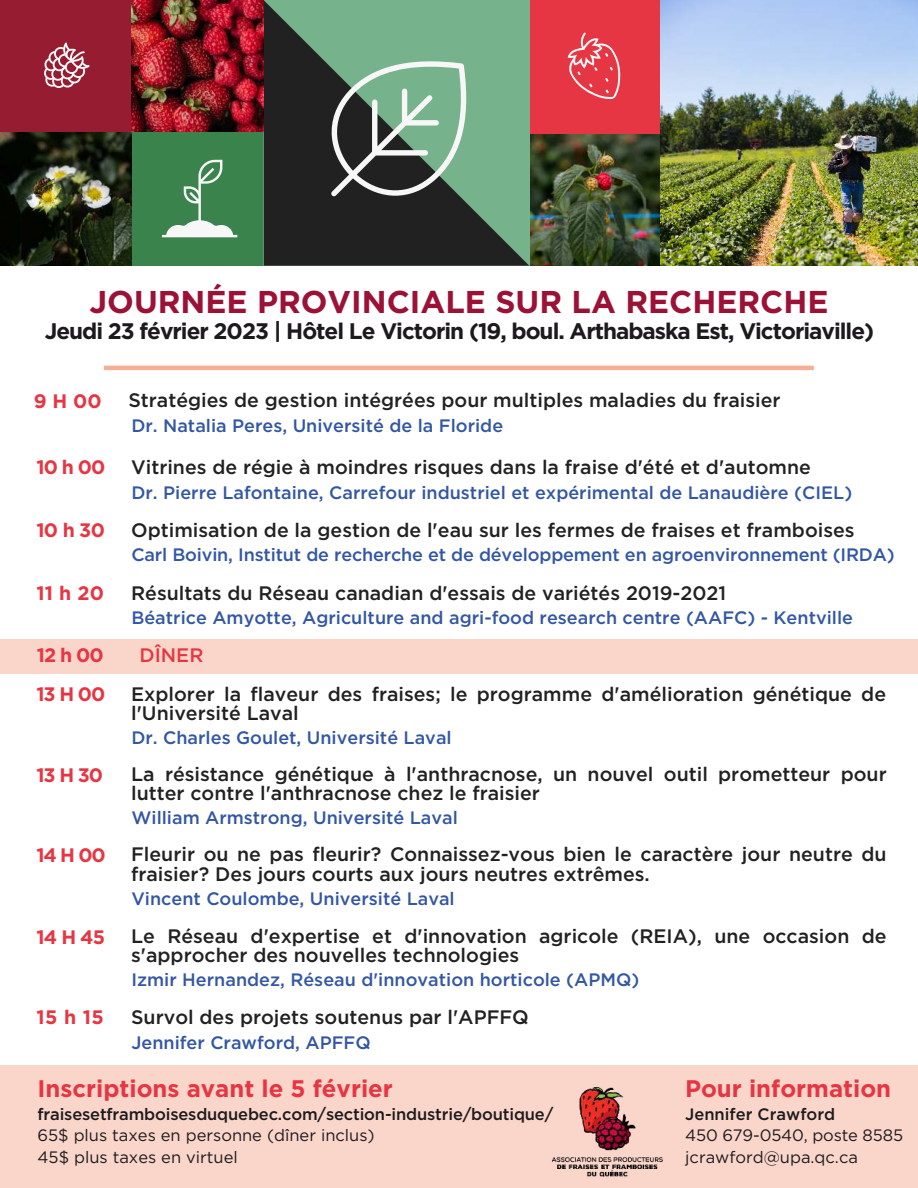
<style>
.page{position:relative;width:918px;height:1188px;background:#fff}
.page>*{position:absolute;margin:0;border:0;box-sizing:border-box;transform-origin:0 0}
.t1{font:700 31.5px "Gotham Pro";color:#9c1237}
.t2{font:700 24px "Gotham Pro";color:#e73643}
.t3{font:700 22.5px "Gotham Pro";letter-spacing:-.045em;color:#1d1a1e}
.t4{font:500 19.5px/19.2px "Gotham Pro";color:#212121}
.t5{font:700 19.5px "Gotham";letter-spacing:-.05em;color:#e73643}
.t6{font:500 19.5px "Gotham Pro";color:#e73643}
.t7{font:500 18px "Gotham";color:#3357a4}
.t8{font:16.5px/21.1px "Gotham Pro";color:#1d1a1e}
.t9{font:500 16.5px "Gotham Pro";letter-spacing:-.01em;color:#1d1a1e}
</style>
<div class="page">
<div style="left:0;top:0;width:132px;height:132px;background:#961c32"></div>
<svg style="left:44px;top:43px;width:45px;height:45px"></svg>
<div style="left:127px;top:132px;width:139px;height:134px;background:#3a834d"></div>
<svg style="left:162px;top:160px;width:75px;height:77px"></svg>
<img style="left:0;top:132px;width:131px;height:134px">
<div style="left:529px;top:0;width:131px;height:133px;background:#e73643"></div>
<img style="left:529px;top:134px;width:131px;height:132px">
<img style="left:660px;top:0;width:258px;height:266px">
<svg style="left:264px;top:0;width:265px;height:266px;background:#4a6854"></svg>
<svg style="left:331px;top:61px;width:135px;height:135px"></svg>
<img style="left:131px;top:0;width:133px;height:132px">
<hr style="left:104px;top:366px;width:710px;height:4px;background:#f6ae94">
<div style="left:0;top:1065px;width:918px;height:123px;background:#fad6ca"></div>
<img style="left:551px;top:1087px;width:112px;height:90px">
<div style="left:0;top:640px;width:918px;height:33px;background:#fad6ca"></div>
<h1 class="t1" style="left:89px;top:284px;width:740px">JOURNÉE PROVINCIALE SUR LA RECHERCHE</h1>
<p class="t3" style="left:45px;top:318px;width:831px">Jeudi 23 février 2023 | Hôtel Le Victorin (19, boul. Arthabaska Est, Victoriaville)</p>
<p class="t5" style="left:34px;top:388px;width:69px">9 H 00</p>
<p class="t4" style="left:128px;top:390px;width:654px">Stratégies de gestion intégrées pour multiples maladies du fraisier</p>
<p class="t7" style="left:131px;top:414px;width:373px">Dr. Natalia Peres, Université de la Floride</p>
<p class="t5" style="left:36px;top:455px;width:70px">10 h 00</p>
<p class="t4" style="left:131px;top:458px;width:681px">Vitrines de régie à moindres risques dans la fraise d'été et d'automne</p>
<p class="t7" style="left:131px;top:481px;width:722px">Dr. Pierre Lafontaine, Carrefour industriel et expérimental de Lanaudière (CIEL)</p>
<p class="t5" style="left:36px;top:517px;width:70px">10 h 30</p>
<p class="t4" style="left:131px;top:520px;width:725px">Optimisation de la gestion de l'eau sur les fermes de fraises et framboises</p>
<p class="t7" style="left:131px;top:543px;width:765px">Carl Boivin, Institut de recherche et de développement en agroenvironnement (IRDA)</p>
<p class="t5" style="left:36px;top:580px;width:69px">11 h 20</p>
<p class="t4" style="left:131px;top:583px;width:597px">Résultats du Réseau canadian d'essais de variétés 2019-2021</p>
<p class="t7" style="left:131px;top:606px;width:723px">Béatrice Amyotte, Agriculture and agri-food research centre (AAFC) - Kentville</p>
<p class="t5" style="left:37px;top:642px;width:68px">12 h 00</p>
<p class="t6" style="left:139px;top:644px;width:65px">DÎNER</p>
<p class="t5" style="left:36px;top:681px;width:70px">13 H 00</p>
<p class="t4" style="left:131px;top:684px;width:757px">Explorer la flaveur des fraises; le programme d'amélioration génétique de l'Université Laval</p>
<p class="t7" style="left:131px;top:725px;width:322px">Dr. Charles Goulet, Université Laval</p>
<p class="t5" style="left:36px;top:762px;width:68px">13 H 30</p>
<p class="t4" style="left:131px;top:764px;width:757px">La résistance génétique à l'anthracnose, un nouvel outil prometteur pour lutter contre l'anthracnose chez le fraisier</p>
<p class="t7" style="left:131px;top:806px;width:328px">William Armstrong, Université Laval</p>
<p class="t5" style="left:36px;top:842px;width:71px">14 H 00</p>
<p class="t4" style="left:131px;top:845px;width:757px">Fleurir ou ne pas fleurir? Connaissez-vous bien le caractère jour neutre du fraisier? Des jours courts aux jours neutres extrêmes.</p>
<p class="t7" style="left:131px;top:887px;width:325px">Vincent Coulombe, Université Laval</p>
<p class="t5" style="left:36px;top:924px;width:70px">14 H 45</p>
<p class="t4" style="left:131px;top:926px;width:757px">Le Réseau d'expertise et d'innovation agricole (REIA), une occasion de s'approcher des nouvelles technologies</p>
<p class="t7" style="left:131px;top:968px;width:509px">Izmir Hernandez, Réseau d'innovation horticole (APMQ)</p>
<p class="t5" style="left:36px;top:1004px;width:69px">15 h 15</p>
<p class="t4" style="left:131px;top:1007px;width:399px">Survol des projets soutenus par l'APFFQ</p>
<p class="t7" style="left:131px;top:1031px;width:241px">Jennifer Crawford, APFFQ</p>
<p class="t2" style="left:38px;top:1075px;width:357px">Inscriptions avant le 5 février</p>
<p class="t2" style="left:685px;top:1075px;width:208px">Pour information</p>
<p class="t9" style="left:685px;top:1105px;width:151px">Jennifer Crawford</p>
<p class="t8" style="left:685px;top:1125px;width:219px">450 679-0540, poste 8585 jcrawford@upa.qc.ca</p>
<p class="t9" style="left:38px;top:1105px;width:517px">fraisesetframboisesduquebec.com/section-industrie/boutique/</p>
<p class="t8" style="left:38px;top:1125px;width:339px">65$ plus taxes en personne (dîner inclus)<br>45$ plus taxes en virtuel</p>
</div>
